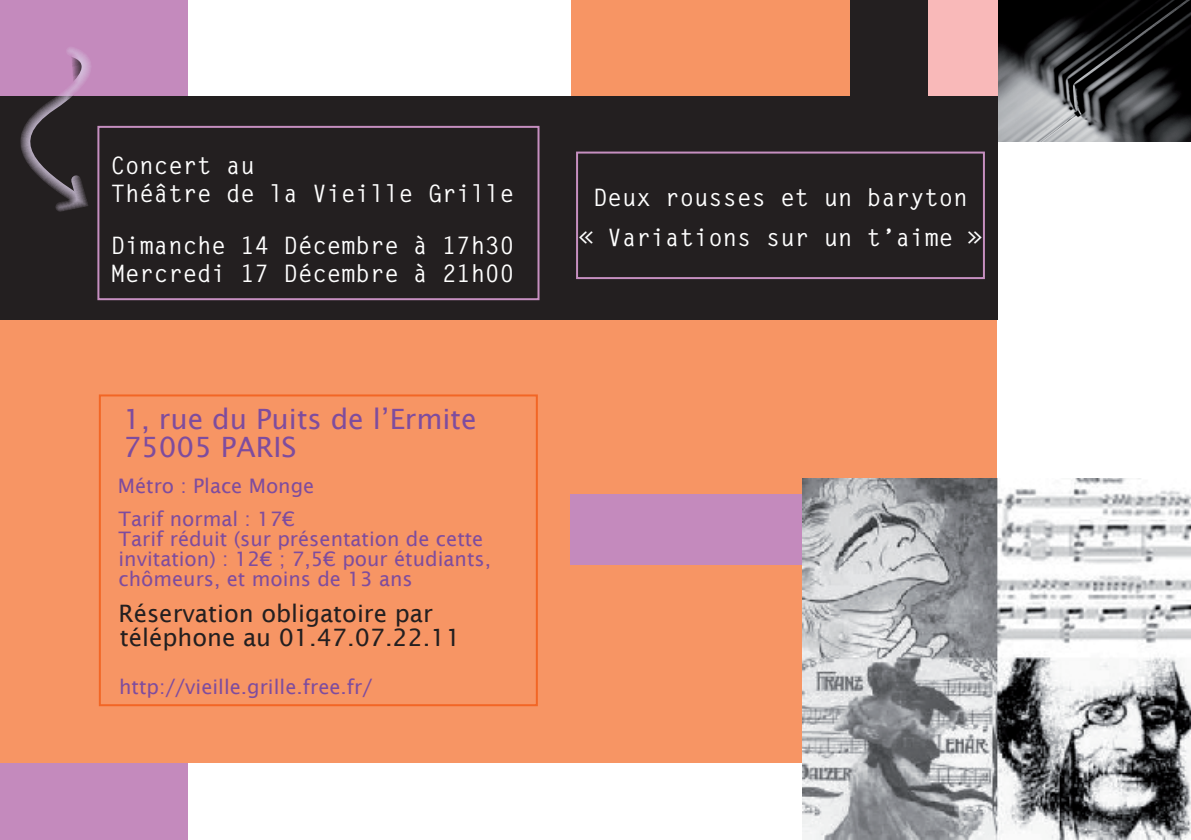
<style>
.page{position:relative;width:1191px;height:840px;background:#fff}
.page>*{position:absolute;margin:0;border:0;box-sizing:border-box;transform-origin:0 0}
.t1{font:28px/28px "Lucida Sans";color:#7e4c9e}
.t2{font:700 24px/28px "Letter Gothic Std";color:#fff}
.t3{font:24px/24px "Lucida Sans";color:#231f20}
.t4{font:20px/20px "Lucida Sans";color:#7e4c9e}
</style>
<div class="page">
<div style="left:0;top:657px;width:188px;height:182px;background:#c48abd"></div>
<div style="left:0;top:0;width:188px;height:99px;background:#c48abd"></div>
<div style="left:571px;top:0;width:280px;height:98px;background:#f79564"></div>
<div style="left:928px;top:0;width:69px;height:97px;background:#f9b9b9"></div>
<div style="left:850px;top:0;width:78px;height:97px;background:#231f20"></div>
<div style="left:0;top:320px;width:997px;height:442px;background:#f79564"></div>
<div style="left:570px;top:494px;width:597px;height:70px;background:#c48abd"></div>
<div style="left:0;top:97px;width:997px;height:223px;background:#231f20"></div>
<svg style="left:18px;top:47px;width:76px;height:165px"></svg>
<img style="left:802px;top:478px;width:388px;height:361px">
<img style="left:998px;top:0;width:193px;height:141px">
<div style="left:97px;top:126px;width:442px;height:174px;border:2px solid #c68fc0"></div>
<div style="left:576px;top:151px;width:409px;height:128px;border:2px solid #c68fc0"></div>
<div style="left:99px;top:394px;width:439px;height:311px;border:2px solid #f26625"></div>
<p class="t2" style="left:111px;top:151px;width:405px">Concert au<br>Théâtre de la Vieille Grille</p>
<p class="t2" style="left:111px;top:231px;width:405px">Dimanche 14 Décembre à 17h30<br>Mercredi 17 Décembre à 21h00</p>
<h1 class="t1" style="left:123px;top:405px;width:355px">1, rue du Puits de l’Ermite<br>75005 PARIS</h1>
<p class="t4" style="left:118px;top:470px;width:198px;line-height:32px">Métro : Place Monge<br>Tarif normal : 17€</p>
<p class="t4" style="left:118px;top:528px;width:374px">Tarif réduit (sur présentation de cette invitation) : 12€ ; 7,5€ pour étudiants, chômeurs, et moins de 13 ans</p>
<p class="t3" style="left:118px;top:600px;width:344px">Réservation obligatoire par téléphone au 01.47.07.22.11</p>
<p class="t4" style="left:119px;top:676px;width:255px">http://vieille.grille.free.fr/</p>
<p class="t2" style="left:579px;top:177px;width:405px;line-height:40px;text-align:center">Deux rousses et un baryton<br>« Variations sur un t’aime »</p>
</div>
